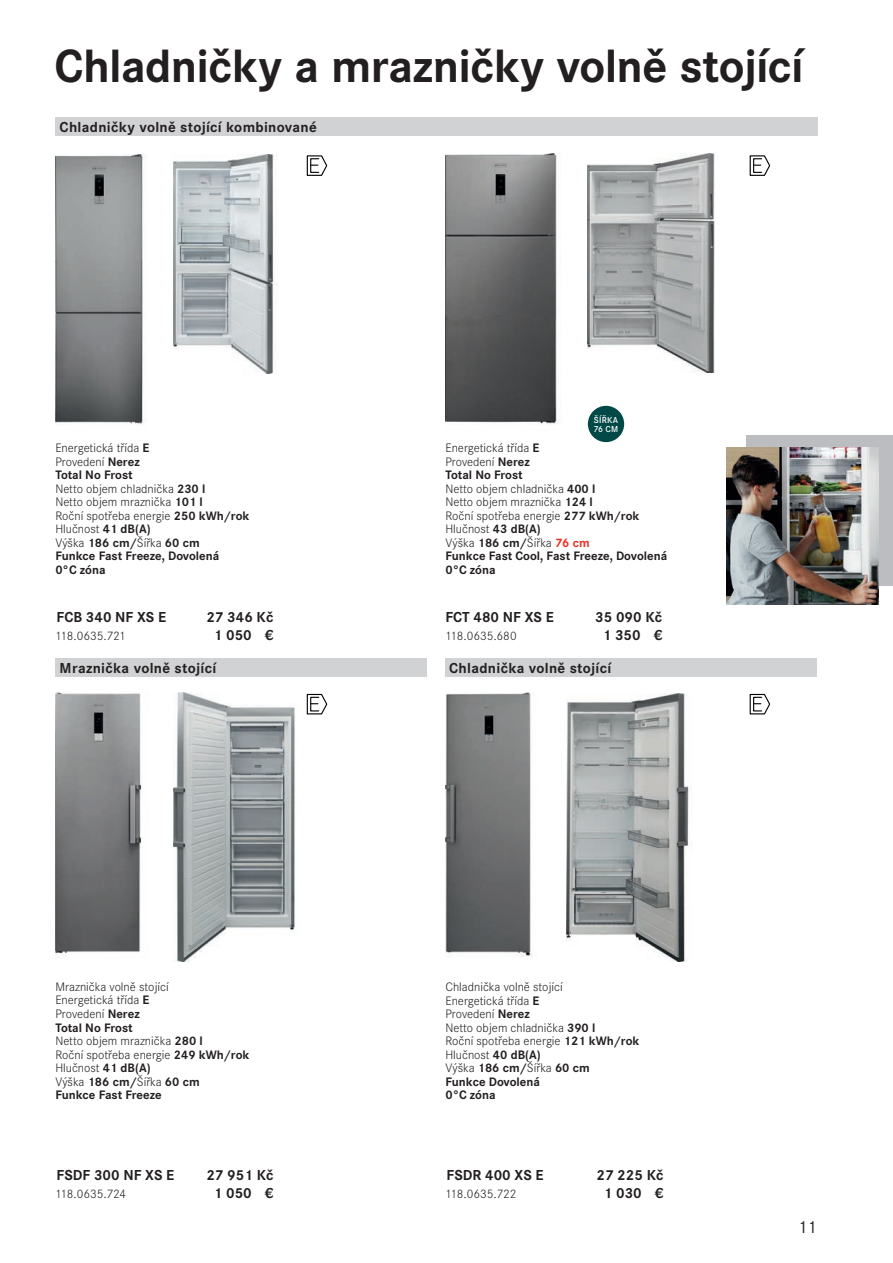
<style>
.page{position:relative;width:893px;height:1263px;background:#fff}
.page>*{position:absolute;margin:0;border:0;box-sizing:border-box;transform-origin:0 0}
.t1{font:700 48.3px "Corporate S";letter-spacing:-.01em;color:#231f20}
.t2{font:18px "Corporate S";color:#231f20}
.t3{font:700 15px/18px "Corporate S";letter-spacing:.015em;color:#231f20;text-align:center}
.t4{font:300 12.75px/13.5px "Corporate S";color:#231f20}
.t5{font:600 9px/8.2px "Corporate S";letter-spacing:.02em;color:#fff}
.s1{font-weight:700}
.s2{font-weight:700;color:#ee2e22}
</style>
<div class="page">
<div style="left:55px;top:118px;width:762px;height:18px;background:#d1d2d4"></div>
<div style="left:55px;top:659px;width:372px;height:18px;background:#d1d2d4"></div>
<div style="left:445px;top:659px;width:371px;height:18px;background:#d1d2d4"></div>
<img style="left:445px;top:153px;width:154px;height:288px">
<img style="left:174px;top:154px;width:103px;height:220px">
<img style="left:588px;top:153px;width:127px;height:220px">
<svg style="left:306px;top:155px;width:22px;height:21px"></svg>
<svg style="left:306px;top:693px;width:22px;height:22px"></svg>
<svg style="left:749px;top:155px;width:22px;height:21px"></svg>
<svg style="left:749px;top:693px;width:22px;height:22px"></svg>
<img style="left:55px;top:154px;width:90px;height:270px">
<img style="left:56px;top:693px;width:86px;height:262px">
<img style="left:174px;top:693px;width:121px;height:268px">
<img style="left:445px;top:693px;width:87px;height:264px">
<img style="left:566px;top:693px;width:125px;height:269px">
<div style="left:746px;top:435px;width:147px;height:150px;background:#bcbdc0"></div>
<img style="left:726px;top:448px;width:153px;height:156px">
<div style="left:588px;top:406px;width:36px;height:36px;background:#004946;border-radius:50%"></div>
<h1 class="t1" style="left:55px;top:48px;width:751px">Chladničky a mrazničky volně stojící</h1>
<p class="t3" style="left:60px;top:119px;width:259px">Chladničky volně stojící kombinované</p>
<p class="t4" style="left:55px;top:442px;width:196px">Energetická třída <span class="s1">E<br></span>Provedení <span class="s1">Nerez<br>Total No Frost<br></span>Netto objem chladnička <span class="s1">230 l<br></span>Netto objem mraznička <span class="s1">101 l<br></span>Roční spotřeba energie <span class="s1">250 kWh/rok<br></span>Hlučnost <span class="s1">41 dB(A)<br></span>Výška <span class="s1">186 cm/</span>Šířka <span class="s1">60 cm<br>Funkce Fast Freeze, Dovolená<br>0°C zóna</span></p>
<p class="t5" style="left:594px;top:417px;width:26px">ŠÍŘKA<br>76 CM</p>
<p class="t4" style="left:445px;top:442px;width:223px">Energetická třída <span class="s1">E<br></span>Provedení <span class="s1">Nerez<br>Total No Frost<br></span>Netto objem chladnička <span class="s1">400 l<br></span>Netto objem mraznička <span class="s1">124 l<br></span>Roční spotřeba energie <span class="s1">277 kWh/rok<br></span>Hlučnost <span class="s1">43 dB(A)<br></span>Výška <span class="s1">186 cm/</span>Šířka <span class="s2">76 cm<br></span><span class="s1">Funkce Fast Cool, Fast Freeze, Dovolená<br>0°C zóna</span></p>
<p class="t3" style="left:57px;top:609px;width:111px">FCB 340 NF XS E</p>
<p class="t3" style="left:206px;top:609px;width:69px">27 346 Kč<br>1 050 €</p>
<p class="t3" style="left:445px;top:609px;width:110px">FCT 480 NF XS E</p>
<p class="t3" style="left:595px;top:609px;width:69px">35 090 Kč<br>1 350 €</p>
<p class="t4" style="left:445px;top:630px;width:73px">118.0635.680</p>
<p class="t4" style="left:55px;top:630px;width:72px">118.0635.721</p>
<p class="t3" style="left:60px;top:660px;width:158px">Mraznička volně stojící</p>
<p class="t3" style="left:449px;top:660px;width:164px">Chladnička volně stojící</p>
<p class="t4" style="left:55px;top:981px;width:196px">Mraznička volně stojící<br>Energetická třída <span class="s1">E<br></span>Provedení <span class="s1">Nerez<br>Total No Frost<br></span>Netto objem mraznička <span class="s1">280 l<br></span>Roční spotřeba energie <span class="s1">249 kWh/rok<br></span>Hlučnost <span class="s1">41 dB(A)<br></span>Výška <span class="s1">186 cm/</span>Šířka <span class="s1">60 cm<br>Funkce Fast Freeze</span></p>
<p class="t4" style="left:445px;top:981px;width:196px">Chladnička volně stojící<br>Energetická třída <span class="s1">E<br></span>Provedení <span class="s1">Nerez<br></span>Netto objem chladnička <span class="s1">390 l<br></span>Roční spotřeba energie <span class="s1">121 kWh/rok<br></span>Hlučnost <span class="s1">40 dB(A)<br></span>Výška <span class="s1">186 cm/</span>Šířka <span class="s1">60 cm<br>Funkce Dovolená<br>0°C zóna</span></p>
<p class="t3" style="left:57px;top:1167px;width:119px">FSDF 300 NF XS E</p>
<p class="t3" style="left:206px;top:1167px;width:69px">27 951 Kč<br>1 050 €</p>
<p class="t3" style="left:447px;top:1167px;width:98px">FSDR 400 XS E</p>
<p class="t3" style="left:596px;top:1167px;width:69px">27 225 Kč<br>1 030 €</p>
<p class="t4" style="left:55px;top:1188px;width:72px">118.0635.724</p>
<p class="t4" style="left:445px;top:1188px;width:72px">118.0635.722</p>
<h2 class="t2" style="left:798px;top:1221px;width:21px">11</h2>
</div>
